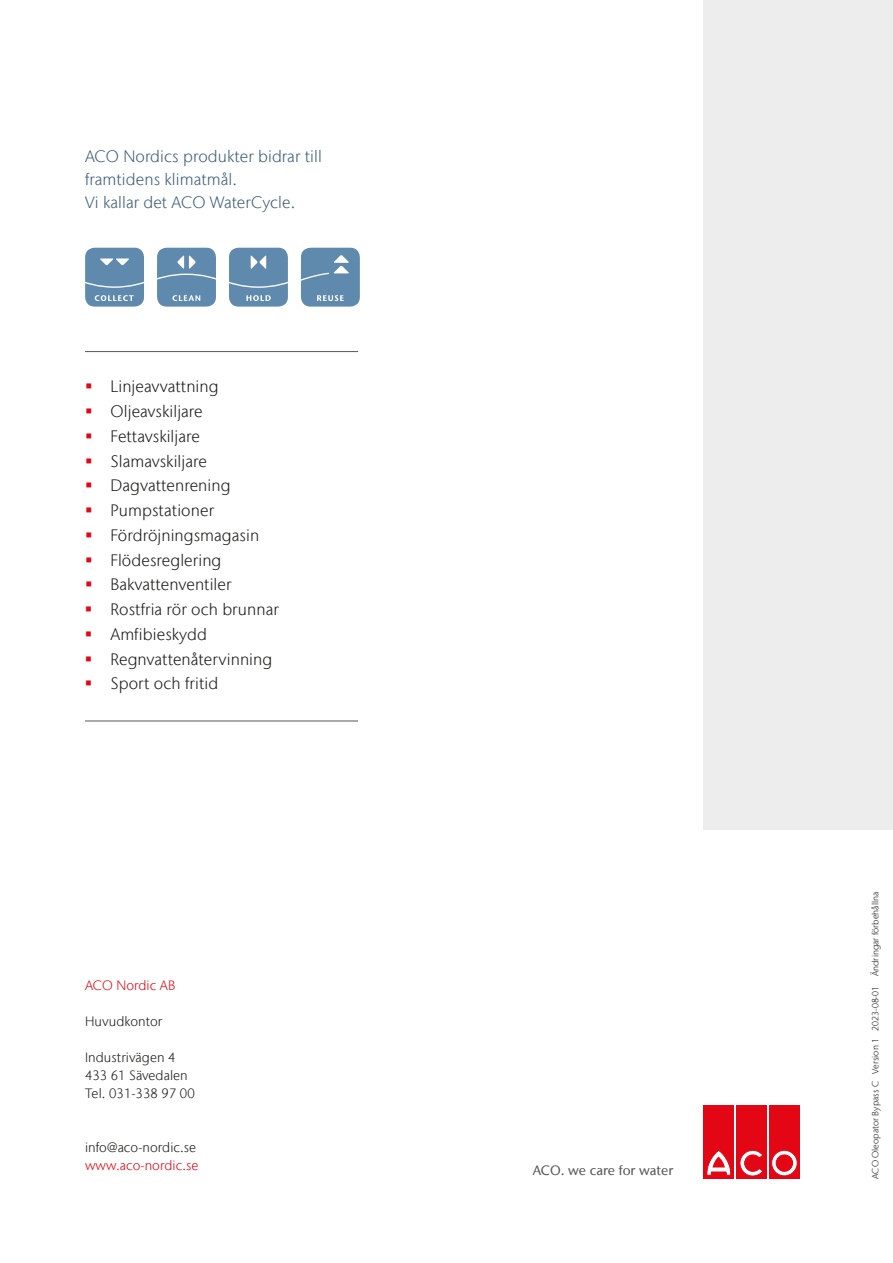
<style>
.page{position:relative;width:893px;height:1263px;background:#fff}
.page>*{position:absolute;margin:0;border:0;box-sizing:border-box;transform-origin:0 0}
.t1{font:300 16.5px "Stone Sans IIITC Com";letter-spacing:.005em;color:#1d1d1b}
.t2{font:300 16.5px/23.1px "Stone Sans IIITC Com";letter-spacing:.005em;color:#415f77}
.t3{font:300 13.5px/18px "Stone Sans IIITC Com";letter-spacing:.005em;color:#1d1d1b}
.t4{font:300 13.5px "Stone Sans IIITC Com";letter-spacing:.005em;color:#e30614}
.t5{font:500 13.5px "Stone Sans IIITC Com";color:#575756}
.t6{font:300 9px "Stone Sans IIITC Com";letter-spacing:.005em;color:#1d1d1b}
.s1{color:#e30614}
</style>
<div class="page">
<hr style="left:85px;top:351px;width:273px;height:1px;background:#575756">
<hr style="left:85px;top:721px;width:273px;height:1px;background:#575756">
<div style="left:704px;top:1105px;width:30px;height:74px;background:#e30614"></div>
<svg style="left:707px;top:1151px;width:24px;height:24px"></svg>
<div style="left:736px;top:1105px;width:31px;height:74px;background:#e30614"></div>
<svg style="left:740px;top:1150px;width:22px;height:26px"></svg>
<div style="left:769px;top:1105px;width:30px;height:74px;background:#e30614"></div>
<svg style="left:772px;top:1150px;width:25px;height:26px"></svg>
<div style="left:771px;top:1150px;width:26px;height:26px;border:1px solid #e30614;border-radius:50%"></div>
<div style="left:776px;top:1155px;width:17px;height:16px;background:#e30614;border-radius:50%"></div>
<div style="left:776px;top:1155px;width:17px;height:16px;border:1px solid #e30614;border-radius:50%"></div>
<div style="left:85px;top:248px;width:59px;height:59px;background:#5f8aae;border-radius:10px"></div>
<svg style="left:85px;top:258px;width:59px;height:43px"></svg>
<div style="left:157px;top:248px;width:59px;height:59px;background:#5f8aae;border-radius:10px"></div>
<svg style="left:157px;top:255px;width:59px;height:46px"></svg>
<div style="left:229px;top:248px;width:59px;height:59px;background:#5f8aae;border-radius:10px"></div>
<svg style="left:229px;top:255px;width:59px;height:46px"></svg>
<div style="left:301px;top:248px;width:59px;height:59px;background:#5f8aae;border-radius:10px"></div>
<svg style="left:301px;top:255px;width:48px;height:26px"></svg>
<svg style="left:317px;top:295px;width:27px;height:6px"></svg>
<div style="left:704px;top:0;width:189px;height:829px;background:#ededed"></div>
<p class="t2" style="left:85px;top:145px;width:238px">ACO Nordics produkter bidrar till framtidens klimatmål.<br>Vi kallar det ACO WaterCycle.</p>
<p class="t1" style="left:85px;top:376px;width:135px"><span class="s1">▪</span> Linjeavvattning</p>
<p class="t1" style="left:85px;top:401px;width:119px"><span class="s1">▪</span> Oljeavskiljare</p>
<p class="t1" style="left:85px;top:426px;width:116px"><span class="s1">▪</span> Fettavskiljare</p>
<p class="t1" style="left:85px;top:451px;width:123px"><span class="s1">▪</span> Slamavskiljare</p>
<p class="t1" style="left:85px;top:475px;width:147px"><span class="s1">▪</span> Dagvattenrening</p>
<p class="t1" style="left:85px;top:500px;width:130px"><span class="s1">▪</span> Pumpstationer</p>
<p class="t1" style="left:85px;top:525px;width:176px"><span class="s1">▪</span> Fördröjningsmagasin</p>
<p class="t1" style="left:85px;top:550px;width:138px"><span class="s1">▪</span> Flödesreglering</p>
<p class="t1" style="left:85px;top:574px;width:148px"><span class="s1">▪</span> Bakvattenventiler</p>
<p class="t1" style="left:85px;top:599px;width:195px"><span class="s1">▪</span> Rostfria rör och brunnar</p>
<p class="t1" style="left:85px;top:624px;width:124px"><span class="s1">▪</span> Amfibieskydd</p>
<p class="t1" style="left:85px;top:649px;width:189px"><span class="s1">▪</span> Regnvattenåtervinning</p>
<p class="t1" style="left:85px;top:673px;width:135px"><span class="s1">▪</span> Sport och fritid</p>
<p class="t4" style="left:85px;top:977px;width:92px">ACO Nordic AB</p>
<p class="t3" style="left:85px;top:1012px;width:79px">Huvudkontor</p>
<p class="t3" style="left:85px;top:1048px;width:111px">Industrivägen 4<br>433 61 Sävedalen<br>Tel. 031-338 97 00</p>
<p class="t3" style="left:85px;top:1138px;width:113px">info@aco-nordic.se</p>
<p class="t4" style="left:85px;top:1157px;width:115px">www.aco-nordic.se</p>
<p class="t5" style="left:533px;top:1162px;width:142px">ACO. we care for water</p>
<p class="t6" style="left:870px;top:1179px;width:288px;rotate:-90deg">ACO Oleopator Bypass C Version 1 2023-08-01 Ändringar förbehållna</p>
</div>
